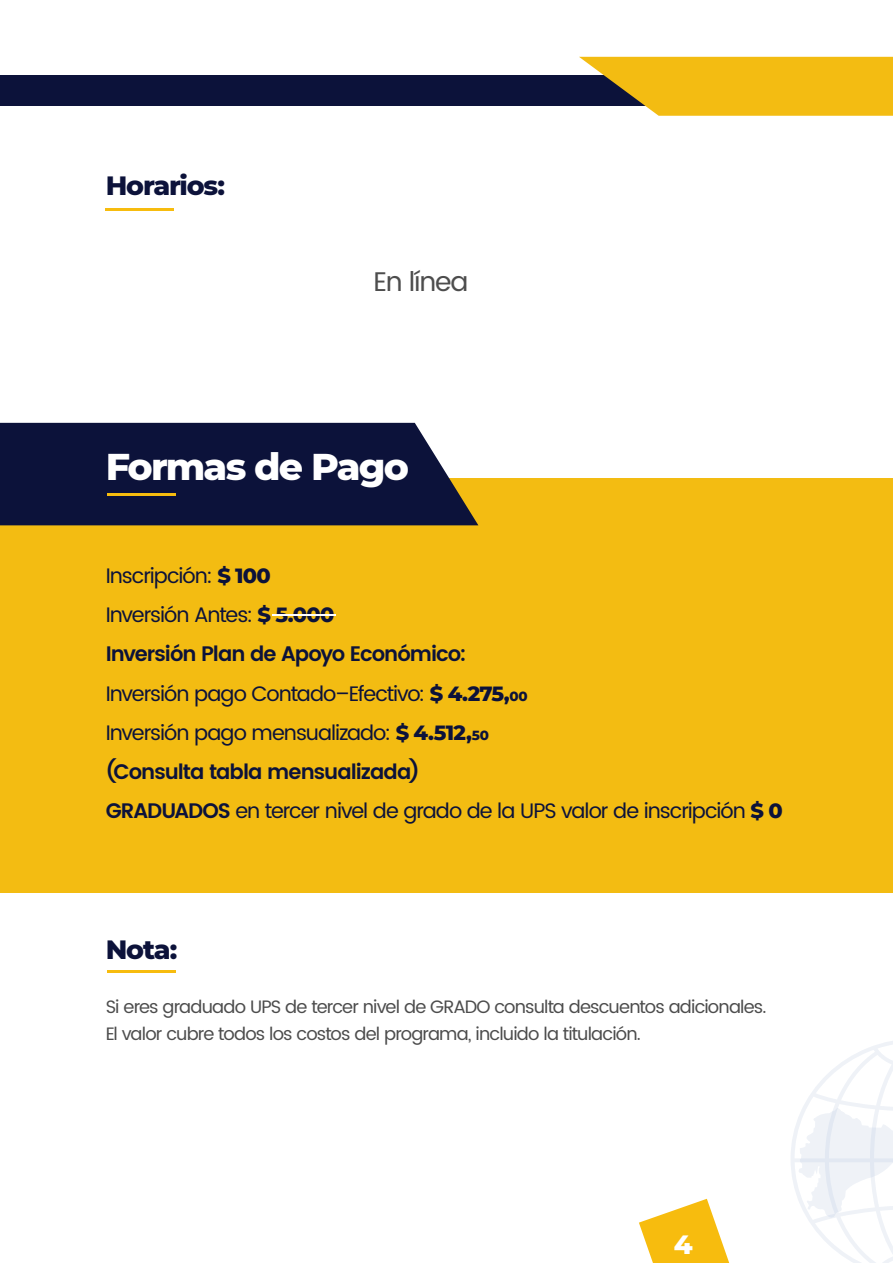
<style>
.page{position:relative;width:893px;height:1263px;background:#fff}
.page>*{position:absolute;margin:0;border:0;box-sizing:border-box;transform-origin:0 0}
.t1{font:800 37.95px "Montserrat";letter-spacing:-.05em;color:#fff}
.t2{font:800 27px "Montserrat";letter-spacing:-.045em;color:#0c123a}
.t3{font:27px "Poppins";letter-spacing:-.04em;color:#4d4d4d}
.t4{font:800 27px "Montserrat";color:#fff}
.t5{font:21px/39px "Poppins";letter-spacing:-.045em;color:#0c123a}
.t6{font:18px/27.2px "Poppins";letter-spacing:-.045em;color:#4d4d4d}
.s1{font-family:"Montserrat";font-weight:800}
.s2{font-weight:600}
.s3{font-family:"Montserrat";font-weight:800;font-size:13.5px}
</style>
<div class="page">
<svg style="left:791px;top:1041px;width:102px;height:222px"></svg>
<svg style="left:639px;top:1199px;width:90px;height:64px"></svg>
<div style="left:0;top:478px;width:893px;height:414px;background:#f3bc12"></div>
<div style="left:0;top:423px;width:478px;height:102px;background:#0c123a"></div>
<hr style="left:106px;top:208px;width:68px;height:3px;background:#f7bc0e">
<hr style="left:107px;top:970px;width:68px;height:3px;background:#f7bc0e">
<hr style="left:107px;top:493px;width:68px;height:3px;background:#f7bc0e">
<hr style="left:272px;top:614px;width:63px;height:2px;background:#fff">
<div style="left:0;top:75px;width:775px;height:31px;background:#0c123a"></div>
<svg style="left:579px;top:57px;width:314px;height:59px;background:#e1b222"></svg>
<p class="t2" style="left:106px;top:166px;width:121px">Horarios:</p>
<p class="t3" style="left:373px;top:262px;width:97px">En línea</p>
<h1 class="t1" style="left:106px;top:439px;width:305px">Formas de Pago</h1>
<p class="t5" style="left:106px;top:557px;width:679px">Inscripción: <span class="s1">$ 100<br></span>Inversión Antes: <span class="s1">$ 5.000<br></span><span class="s2">Inversión Plan de Apoyo Económico:<br></span>Inversión pago Contado–Efectivo: <span class="s1">$ 4.275,</span><span class="s3">00<br></span>Inversión pago mensualizado: <span class="s1">$ 4.512,</span><span class="s3">50<br></span><span class="s2">(Consulta tabla mensualizada)<br>GRADUADOS</span> en tercer nivel de grado de la UPS valor de inscripción <span class="s1">$ 0</span></p>
<p class="t2" style="left:106px;top:929px;width:73px">Nota:</p>
<p class="t6" style="left:106px;top:993px;width:662px">Si eres graduado UPS de tercer nivel de GRADO consulta descuentos adicionales.<br>El valor cubre todos los costos del programa, incluido la titulación.</p>
<p class="t4" style="left:674px;top:1225px;width:20px">4</p>
</div>
